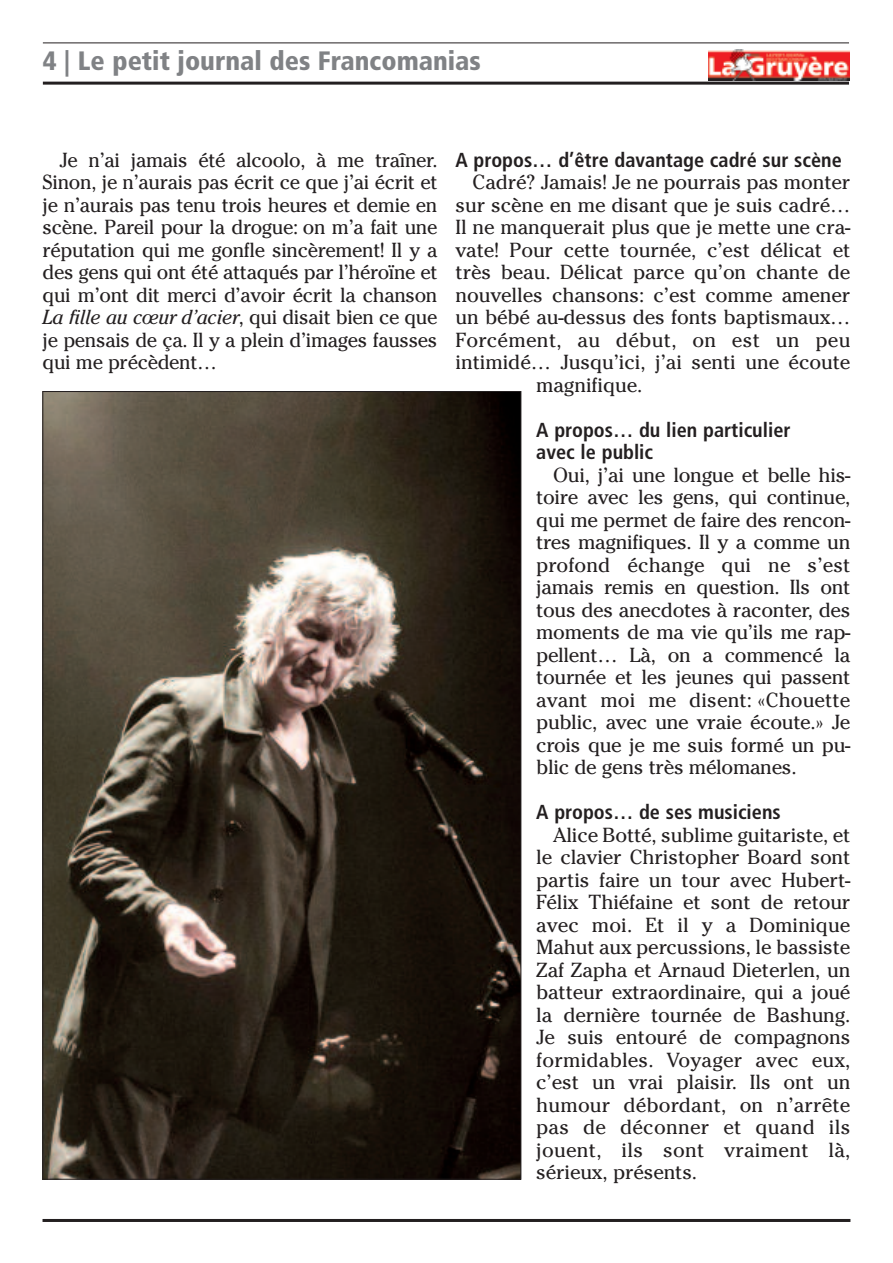
<style>
.page{position:relative;width:893px;height:1263px;background:#fff}
.page>*{position:absolute;margin:0;border:0;box-sizing:border-box;transform-origin:0 0}
.t1{font:900 condensed 26.55px "Frutiger";color:#808285}
.t2{font:20.25px/22.5px "Cheltenham";letter-spacing:-.005em;color:#231f20;text-align:justify}
.t3{font:700 condensed 20.25px/22.5px "Frutiger";color:#231f20}
.t4{font:20.25px "Cheltenham";letter-spacing:.015em;color:#231f20}
.s1{font-style:italic}
</style>
<div class="page">
<hr style="left:43px;top:1219px;width:807px;height:3px;background:#231f20">
<svg style="left:708px;top:49px;width:141px;height:33px"></svg>
<img style="left:708px;top:50px;width:141px;height:31px">
<hr style="left:43px;top:43px;width:806px;height:1px;background:#231f20">
<hr style="left:43px;top:82px;width:806px;height:3px;background:#231f20">
<img style="left:45px;top:393px;width:474px;height:784px">
<h1 class="t1" style="left:43px;top:50px;width:439px">4 | Le petit journal des Francomanias</h1>
<p class="t2" style="left:43px;top:148px;width:396px;text-indent:17px">Je n’ai jamais été alcoolo, à me traîner.<br>Sinon, je n’aurais pas écrit ce que j’ai écrit et je n’aurais pas tenu trois heures et demie en scène. Pareil pour la drogue: on m’a fait une réputation qui me gonfle sincèrement! Il y a des gens qui ont été attaqués par l’héroïne et qui m’ont dit merci d’avoir écrit la chanson <span class="s1">La fille au cœur d’acier</span>, qui disait bien ce que je pensais de ça. Il y a plein d’images fausses qui me précèdent…</p>
<p class="t3" style="left:455px;top:150px;width:388px">A propos… d’être davantage cadré sur scène</p>
<p class="t2" style="left:472px;top:171px;width:379px">Cadré? Jamais! Je ne pourrais pas monter</p>
<p class="t2" style="left:455px;top:193px;width:396px">sur scène en me disant que je suis cadré…</p>
<p class="t2" style="left:455px;top:216px;width:396px">Il ne manquerait plus que je mette une cra-</p>
<p class="t2" style="left:455px;top:238px;width:396px">vate! Pour cette tournée, c’est délicat et</p>
<p class="t2" style="left:455px;top:261px;width:396px">très beau. Délicat parce qu’on chante de</p>
<p class="t2" style="left:455px;top:283px;width:396px">nouvelles chansons: c’est comme amener</p>
<p class="t2" style="left:455px;top:306px;width:396px">un bébé au-dessus des fonts baptismaux…</p>
<p class="t4" style="left:455px;top:328px;width:396px">Forcément, au début, on est un peu</p>
<p class="t2" style="left:455px;top:351px;width:396px">intimidé… Jusqu’ici, j’ai senti une écoute</p>
<p class="t2" style="left:536px;top:373px;width:108px">magnifique.</p>
<p class="t3" style="left:536px;top:420px;width:256px">A propos… du lien particulier avec le public</p>
<p class="t2" style="left:536px;top:463px;width:316px;text-indent:17px">Oui, j’ai une longue et belle his&shy;toire avec les gens, qui continue, qui me permet de faire des rencon&shy;tres magnifiques. Il y a comme un profond échange qui ne s’est jamais remis en question. Ils ont tous des anecdotes à raconter, des moments de ma vie qu’ils me rap&shy;pellent… Là, on a commencé la tournée et les jeunes qui passent avant moi me disent: «Chouette public, avec une vraie écoute.» Je crois que je me suis formé un pu&shy;blic de gens très mélomanes.</p>
<p class="t3" style="left:536px;top:802px;width:246px">A propos… de ses musiciens</p>
<p class="t2" style="left:536px;top:823px;width:316px;text-indent:17px">Alice Botté, sublime guitariste, et le clavier Christopher Board sont partis faire un tour avec Hubert-Félix Thiéfaine et sont de retour avec moi. Et il y a Dominique Mahut aux percussions, le bassiste Zaf Zapha et Arnaud Dieterlen, un batteur extraordinaire, qui a joué la dernière tournée de Bashung.<br>Je suis entouré de compagnons formidables. Voyager avec eux, c’est un vrai plaisir. Ils ont un humour débordant, on n’arrête pas de déconner et quand ils jouent, ils sont vraiment là, sérieux, présents.</p>
</div>
